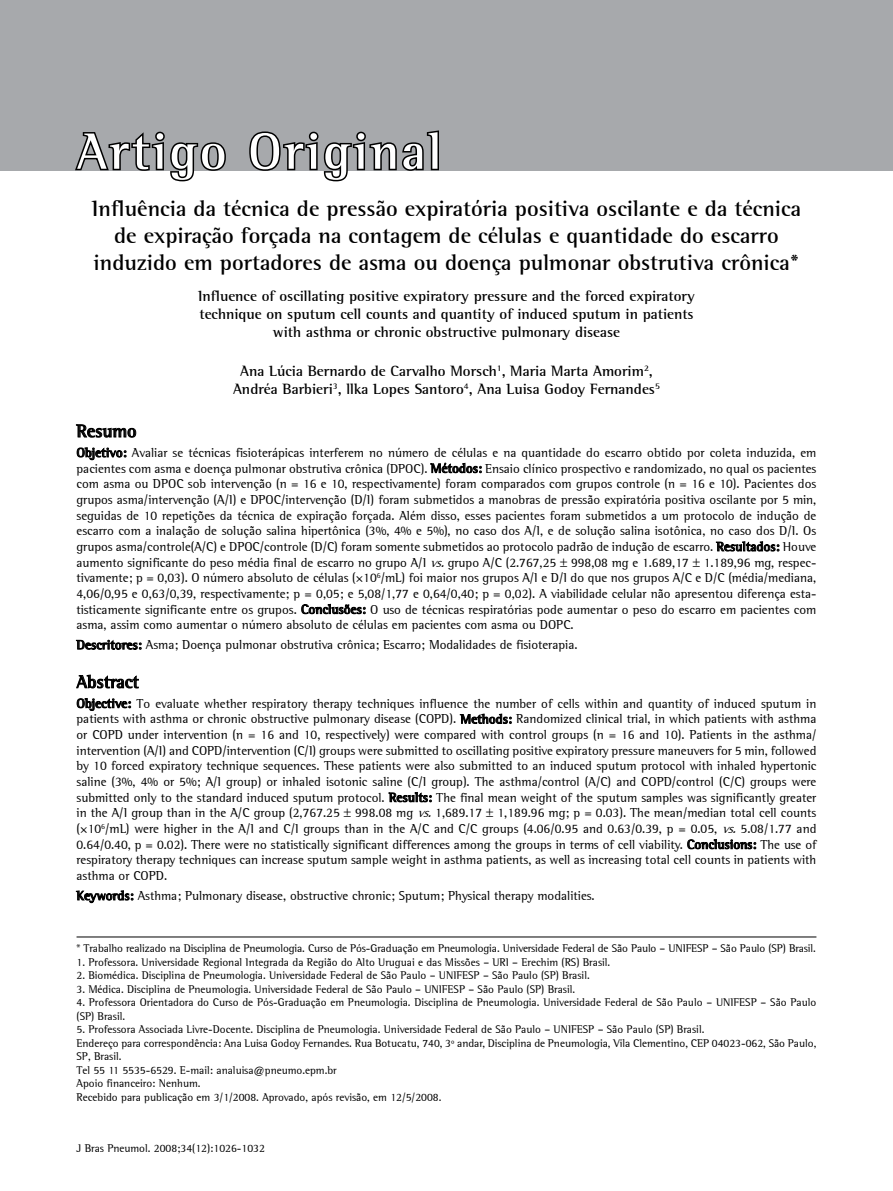
<style>
.page{position:relative;width:893px;height:1191px;background:#fff}
.page>*{position:absolute;margin:0;border:0;box-sizing:border-box;transform-origin:0 0}
.t1{font:700 51.75px "Libre Semi Serif S Si";letter-spacing:.05em;color:#fff}
.t2{font:700 22.5px/27px "Libre Semi Serif S Si";color:#000;text-align:center}
.t3{font:700 18px "Libre Semi Serif S Si";color:#000}
.t4{font:700 15px/18px "Libre Semi Serif S Si";color:#000;text-align:center}
.t5{font:13.05px/15.6px "Libre Semi Serif S Si";color:#000;text-align:justify}
.t6{font:11.25px/13.5px "Libre Semi Serif S Si";color:#000}
.s1{font-weight:700}
.s2{font-style:italic}
</style>
<div class="page">
<div style="left:0;top:0;width:893px;height:170px;background:#a7a9ac"></div>
<svg style="left:73px;top:131px;width:155px;height:51px"></svg>
<svg style="left:247px;top:130px;width:193px;height:52px"></svg>
<svg style="left:76px;top:424px;width:60px;height:13px"></svg>
<svg style="left:77px;top:447px;width:49px;height:13px"></svg>
<svg style="left:430px;top:462px;width:51px;height:11px"></svg>
<svg style="left:716px;top:541px;width:63px;height:10px"></svg>
<svg style="left:302px;top:604px;width:63px;height:10px"></svg>
<svg style="left:76px;top:640px;width:65px;height:9px"></svg>
<svg style="left:76px;top:674px;width:63px;height:14px"></svg>
<svg style="left:77px;top:698px;width:54px;height:12px"></svg>
<svg style="left:460px;top:714px;width:51px;height:9px"></svg>
<svg style="left:389px;top:792px;width:43px;height:10px"></svg>
<svg style="left:687px;top:839px;width:69px;height:10px"></svg>
<svg style="left:76px;top:890px;width:57px;height:12px"></svg>
<hr style="left:77px;top:936px;width:739px;height:1px;background:#000">
<h1 class="t1" style="left:77px;top:120px;width:367px">Artigo Original</h1>
<h2 class="t2" style="left:92px;top:195px;width:711px">Influência da técnica de pressão expiratória positiva oscilante e da técnica de expiração forçada na contagem de células e quantidade do escarro induzido em portadores de asma ou doença pulmonar obstrutiva crônica*</h2>
<p class="t4" style="left:198px;top:287px;width:498px">Influence of oscillating positive expiratory pressure and the forced expiratory technique on sputum cell counts and quantity of induced sputum in patients with asthma or chronic obstructive pulmonary disease</p>
<p class="t4" style="left:233px;top:362px;width:428px">Ana Lúcia Bernardo de Carvalho Morsch<sup>1</sup>, Maria Marta Amorim<sup>2</sup>,<br>Andréa Barbieri<sup>3</sup>, llka Lopes Santoro<sup>4</sup>, Ana Luisa Godoy Fernandes<sup>5</sup></p>
<h3 class="t3" style="left:77px;top:420px;width:62px">Resumo</h3>
<p class="t5" style="left:77px;top:445px;width:741px"><span class="s1">Objetivo:</span> Avaliar se técnicas fisioterápicas interferem no número de células e na quantidade do escarro obtido por coleta induzida, em pacientes com asma e doença pulmonar obstrutiva crônica (DPOC). <span class="s1">Métodos:</span> Ensaio clínico prospectivo e randomizado, no qual os pacientes com asma ou DPOC sob intervenção (n = 16 e 10, respectivamente) foram comparados com grupos controle (n = 16 e 10). Pacientes dos grupos asma/intervenção (A/I) e DPOC/intervenção (D/I) foram submetidos a manobras de pressão expiratória positiva oscilante por 5 min, seguidas de 10 repetições da técnica de expiração forçada. Além disso, esses pacientes foram submetidos a um protocolo de indução de escarro com a inalação de solução salina hipertônica (3%, 4% e 5%), no caso dos A/I, e de solução salina isotônica, no caso dos D/I. Os grupos asma/controle(A/C) e DPOC/controle (D/C) foram somente submetidos ao protocolo padrão de indução de escarro. <span class="s1">Resultados:</span> Houve aumento significante do peso média final de escarro no grupo A/I <span class="s2">vs.</span>grupo A/C (2.767,25 998,08 mg e 1.689,17 1.189,96 mg, respec&shy;tivamente; p = 0,03). O número absoluto de células (×10<sup>6</sup>/mL) foi maior nos grupos A/I e D/I do que nos grupos A/C e D/C (média/mediana, 4,06/0,95 e 0,63/0,39, respectivamente; p = 0,05; e 5,08/1,77 e 0,64/0,40; p = 0,02). A viabilidade celular não apresentou diferença esta&shy;tisticamente significante entre os grupos. <span class="s1">Conclusões:</span> O uso de técnicas respiratórias pode aumentar o peso do escarro em pacientes com asma, assim como aumentar o número absoluto de células em pacientes com asma ou DOPC.</p>
<p class="t5" style="left:77px;top:637px;width:502px"><span class="s1">Descritores:</span> Asma; Doença pulmonar obstrutiva crônica; Escarro; Modalidades de fisioterapia.</p>
<h3 class="t3" style="left:77px;top:671px;width:64px">Abstract</h3>
<p class="t5" style="left:77px;top:695px;width:741px"><span class="s1">Objective:</span> To evaluate whether respiratory therapy techniques influence the number of cells within and quantity of induced sputum in patients with asthma or chronic obstructive pulmonary disease (COPD). <span class="s1">Methods:</span> Randomized clinical trial, in which patients with asthma or COPD under intervention (n = 16 and 10, respectively) were compared with control groups (n = 16 and 10). Patients in the asthma/ intervention (A/I) and COPD/intervention (C/I) groups were submitted to oscillating positive expiratory pressure maneuvers for 5 min, followed by 10 forced expiratory technique sequences. These patients were also submitted to an induced sputum protocol with inhaled hypertonic saline (3%, 4% or 5%; A/I group) or inhaled isotonic saline (C/I group). The asthma/control (A/C) and COPD/control (C/C) groups were submitted only to the standard induced sputum protocol. <span class="s1">Results:</span> The final mean weight of the sputum samples was significantly greater in the A/I group than in the A/C group (2,767.25 998.08 mg <span class="s2">vs.</span>1,689.17 1,189.96 mg; p = 0.03). The mean/median total cell counts (×10<sup>6</sup>/mL) were higher in the A/I and C/I groups than in the A/C and C/C groups (4.06/0.95 and 0.63/0.39, p = 0.05, <span class="s2">vs.</span>5.08/1.77 and 0.64/0.40, p = 0.02). There were no statistically significant differences among the groups in terms of cell viability. <span class="s1">Conclusions:</span> The use of respiratory therapy techniques can increase sputum sample weight in asthma patients, as well as increasing total cell counts in patients with asthma or COPD.</p>
<p class="t5" style="left:77px;top:887px;width:520px"><span class="s1">Keywords:</span> Asthma; Pulmonary disease, obstructive chronic; Sputum; Physical therapy modalities.</p>
<p class="t6" style="left:77px;top:941px;width:741px">* Trabalho realizado na Disciplina de Pneumologia. Curso de Pós-Graduação em Pneumologia. Universidade Federal de São Paulo – UNIFESP – São Paulo (SP) Brasil.</p>
<p class="t6" style="left:77px;top:955px;width:535px">1. Professora. Universidade Regional Integrada da Região do Alto Uruguai e das Missões – URI – Erechim (RS) Brasil.</p>
<p class="t6" style="left:77px;top:968px;width:515px">2. Biomédica. Disciplina de Pneumologia. Universidade Federal de São Paulo – UNIFESP – São Paulo (SP) Brasil.</p>
<p class="t6" style="left:77px;top:982px;width:500px">3. Médica. Disciplina de Pneumologia. Universidade Federal de São Paulo – UNIFESP – São Paulo (SP) Brasil.</p>
<p class="t6" style="left:77px;top:995px;width:741px">4. Professora Orientadora do Curso de Pós-Graduação em Pneumologia. Disciplina de Pneumologia. Universidade Federal de São Paulo – UNIFESP – São Paulo (SP) Brasil.</p>
<p class="t6" style="left:77px;top:1022px;width:741px">5. Professora Associada Livre-Docente. Disciplina de Pneumologia. Universidade Federal de São Paulo – UNIFESP – São Paulo (SP) Brasil.<br>Endereço para correspondência: Ana Luisa Godoy Fernandes. Rua Botucatu, 740, 3º andar, Disciplina de Pneumologia, Vila Clementino, CEP 04023-062, São Paulo, SP, Brasil.<br>Tel 55 11 5535-6529. E-mail: analuisa@pneumo.epm.br<br>Apoio financeiro: Nenhum.<br>Recebido para publicação em 3/1/2008. Aprovado, após revisão, em 12/5/2008.</p>
<p class="t6" style="left:77px;top:1141px;width:190px">J Bras Pneumol. 2008;34(12):1026-1032</p>
</div>
